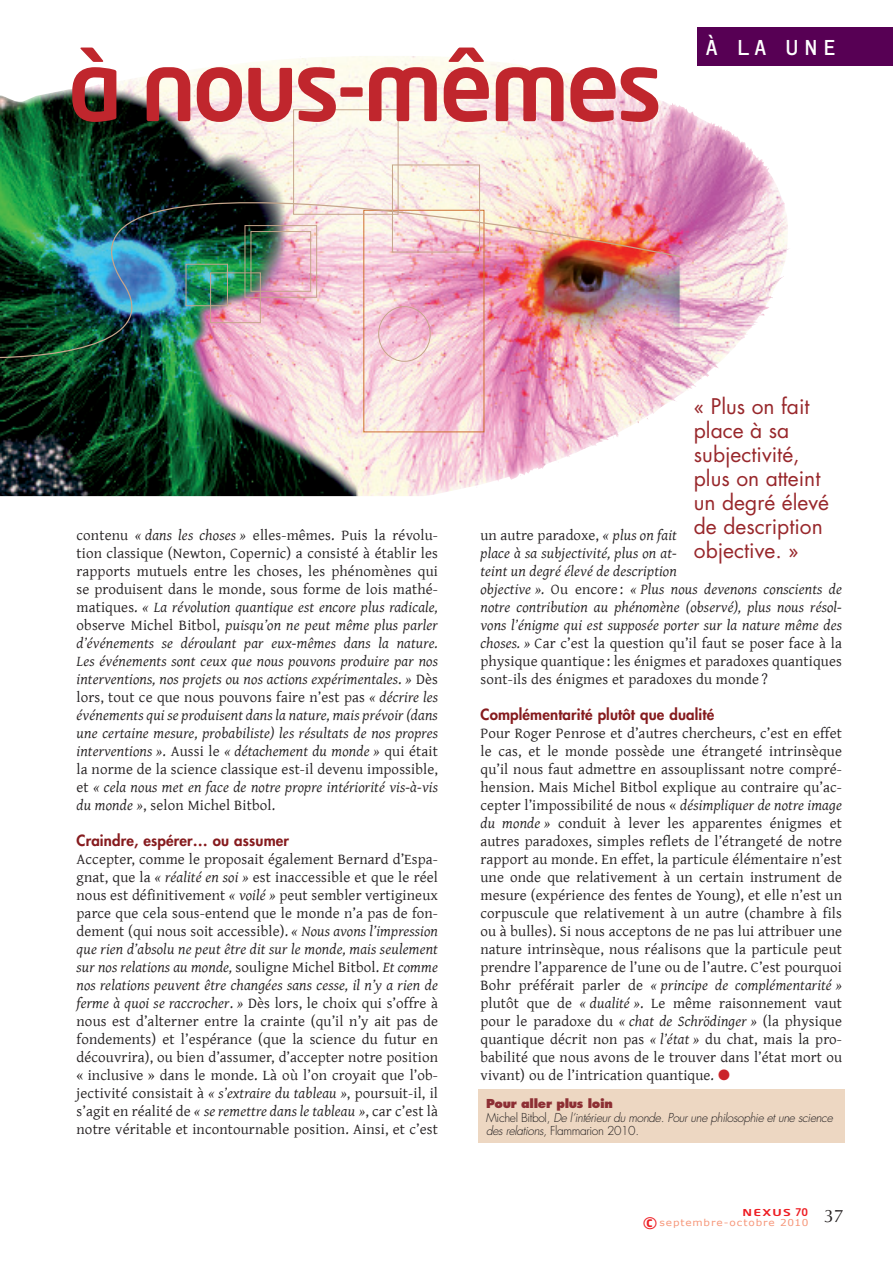
<style>
.page{position:relative;width:893px;height:1263px;background:#fff}
.page>*{position:absolute;margin:0;border:0;box-sizing:border-box;transform-origin:0 0}
.t1{font:500 94.5px "Neo Tech Std";letter-spacing:-.04em;color:#c0262d}
.t2{font:22.5px "OCRF";color:#fff}
.t3{font:21px/24px "Futura Std";color:#98272b}
.t4{font:700 18.15px "Neo Sans Std";color:#ee1d23;scale:1.08 1}
.t5{font:18px "Optima LT Std";color:#231f20}
.t6{font:15px/18px "Gentium";letter-spacing:.01em;color:#231f20;text-align:justify}
.t7{font:italic 15px/18px "Gentium";letter-spacing:.01em;color:#231f20;text-align:justify}
.t8{font:800 15px "Futura Std";letter-spacing:.01em;color:#861b1e}
.t9{font:italic 300 12px/13.5px "Futura Std";letter-spacing:-.03em;color:#231f20}
.t10{font:800 12px "Futura Std";letter-spacing:-.025em;color:#8d2f34}
.t11{font:9.45px "Verdana";letter-spacing:.085em;color:#f6977a;scale:1.11 1}
.t12{font:500 9.45px "Neo Sans Std";letter-spacing:.1em;color:#ee1d23;scale:1.43 1}
.s1{font-style:normal}
.s2{font-style:italic}
.s3{color:#cb242b}
.s4{font-size:10.5px}
</style>
<div class="page">
<div style="left:697px;top:27px;width:196px;height:38px;background:#570054"></div>
<img style="left:0;top:56px;width:765px;height:440px">
<img style="left:0;top:119px;width:681px;height:277px">
<div style="left:378px;top:306px;width:52px;height:56px;border:1px solid #c6a58b;border-radius:50%"></div>
<div style="left:186px;top:264px;width:42px;height:42px;border:1px solid #c6a58b"></div>
<div style="left:210px;top:273px;width:51px;height:50px;border:1px solid #c6a58b"></div>
<div style="left:251px;top:231px;width:60px;height:60px;border:1px solid #c6a58b"></div>
<div style="left:245px;top:225px;width:72px;height:73px;border:1px solid #c6a58b"></div>
<div style="left:392px;top:165px;width:88px;height:87px;border:1px solid #c6a58b"></div>
<div style="left:293px;top:109px;width:105px;height:106px;border:1px solid #c6a58b"></div>
<div style="left:478px;top:1090px;width:366px;height:53px;background:#edd7c2"></div>
<p class="t1" style="left:68px;top:27px;width:596px">à nous-mêmes</p>
<p class="t2" style="left:706px;top:34px;width:133px">À LA UNE</p>
<p class="t7" style="left:77px;top:525px;width:363px"><span class="s1">contenu</span> « dans les choses » <span class="s1">elles-mêmes. Puis la révolu&shy;tion classique (Newton, Copernic) a consisté à établir les rapports mutuels entre les choses, les phénomènes qui se produisent dans le monde, sous forme de lois mathé&shy;matiques.</span> « La révolution quantique est encore plus radicale, <span class="s1">observe Michel Bitbol,</span> puisqu’on ne peut même plus parler d’événements se déroulant par eux-mêmes dans la nature.<br>Les événements sont ceux que nous pouvons produire par nos interventions, nos projets ou nos actions expérimentales<span class="s1">.</span> » <span class="s1">Dès lors, tout ce que nous pouvons faire n’est pas</span> « décrire les événements qui se produisent dans la nature, mais prévoir (dans une certaine mesure, probabiliste) les résultats de nos propres interventions »<span class="s1">. Aussi le</span> « détachement du monde » <span class="s1">qui était la norme de la science classique est-il devenu impossible, et</span> « cela nous met en face de notre propre intériorité vis-à-vis du monde »<span class="s1">, selon Michel Bitbol.</span></p>
<p class="t8" style="left:77px;top:831px;width:214px">Craindre, espérer… ou assumer</p>
<p class="t6" style="left:77px;top:849px;width:363px">Accepter, comme le proposait également Bernard d’Espa&shy;gnat, que la <span class="s2">« réalité en soi »</span> est inaccessible et que le réel nous est définitivement <span class="s2">« voilé »</span> peut sembler vertigineux parce que cela sous-entend que le monde n’a pas de fon&shy;dement (qui nous soit accessible). <span class="s2">« Nous avons l’impression que rien d’absolu ne peut être dit sur le monde, mais seulement sur nos relations au monde,</span> souligne Michel Bitbol. <span class="s2">Et comme nos relations peuvent être changées sans cesse, il n’y a rien de ferme à quoi se raccrocher</span>. <span class="s2">»</span> Dès lors, le choix qui s’offre à nous est d’alterner entre la crainte (qu’il n’y ait pas de fondements) et l’espérance (que la science du futur en découvrira), ou bien d’assumer, d’accepter notre position « inclusive » dans le monde. Là où l’on croyait que l’ob&shy;jectivité consistait à <span class="s2">« s’extraire du tableau »</span>, poursuit-il, il s’agit en réalité de <span class="s2">« se remettre dans le tableau »</span>, car c’est là notre véritable et incontournable position. Ainsi, et c’est</p>
<p class="t3" style="left:694px;top:395px;width:137px">« Plus on fait place à sa subjectivité, plus on atteint un degré élevé de description objective. »</p>
<p class="t7" style="left:480px;top:525px;width:363px;text-align:left"><span class="s1">un autre paradoxe,</span> « plus on fait<br>place à sa subjectivité, plus on at-<br>teint un degré élevé de description<br>objective ». <span class="s1">Ou encore :</span> « Plus nous devenons conscients de notre contribution au phénomène (observé), plus nous résol&shy;vons l’énigme qui est supposée porter sur la nature même des choses. » <span class="s1">Car c’est la question qu’il faut se poser face à la physique quantique : les énigmes et paradoxes quantiques sont-ils des énigmes et paradoxes du monde ?</span></p>
<p class="t8" style="left:480px;top:705px;width:235px">Complémentarité plutôt que dualité</p>
<p class="t6" style="left:480px;top:723px;width:363px">Pour Roger Penrose et d’autres chercheurs, c’est en effet le cas, et le monde possède une étrangeté intrinsèque qu’il nous faut admettre en assouplissant notre compré&shy;hension. Mais Michel Bitbol explique au contraire qu’ac&shy;cepter l’impossibilité de nous « <span class="s2">désimpliquer de notre image du monde »</span> conduit à lever les apparentes énigmes et autres paradoxes, simples reflets de l’étrangeté de notre rapport au monde. En effet, la particule élémentaire n’est une onde que relativement à un certain instrument de mesure (expérience des fentes de Young), et elle n’est un corpuscule que relativement à un autre (chambre à fils ou à bulles). Si nous acceptons de ne pas lui attribuer une nature intrinsèque, nous réalisons que la particule peut prendre l’apparence de l’une ou de l’autre. C’est pourquoi Bohr préférait parler de <span class="s2">« principe de complémentarité » </span>plutôt que de <span class="s2">« dualité »</span>. Le même raisonnement vaut pour le paradoxe du <span class="s2">« chat de Schrödinger »</span> (la physique quantique décrit non pas <span class="s2">« l’état »</span> du chat, mais la pro&shy;babilité que nous avons de le trouver dans l’état mort ou vivant) ou de l’intrication quantique. <span class="s3">●</span></p>
<p class="t10" style="left:486px;top:1096px;width:128px">Pour aller plus loin</p>
<p class="t9" style="left:486px;top:1111px;width:348px"><span class="s1">Michel Bitbol,</span> De l’intérieur du monde. Pour une philosophie et une science des relations, <span class="s1">Flammarion 2010.</span></p>
<p class="t12" style="left:742px;top:1206px;width:47px">NEXUS <span class="s4">70</span></p>
<p class="t11" style="left:659px;top:1216px;width:136px">septembre-octobre 2010</p>
<p class="t4" style="left:643px;top:1211px;width:15px">©</p>
<p class="t5" style="left:824px;top:1205px;width:21px">37</p>
</div>
